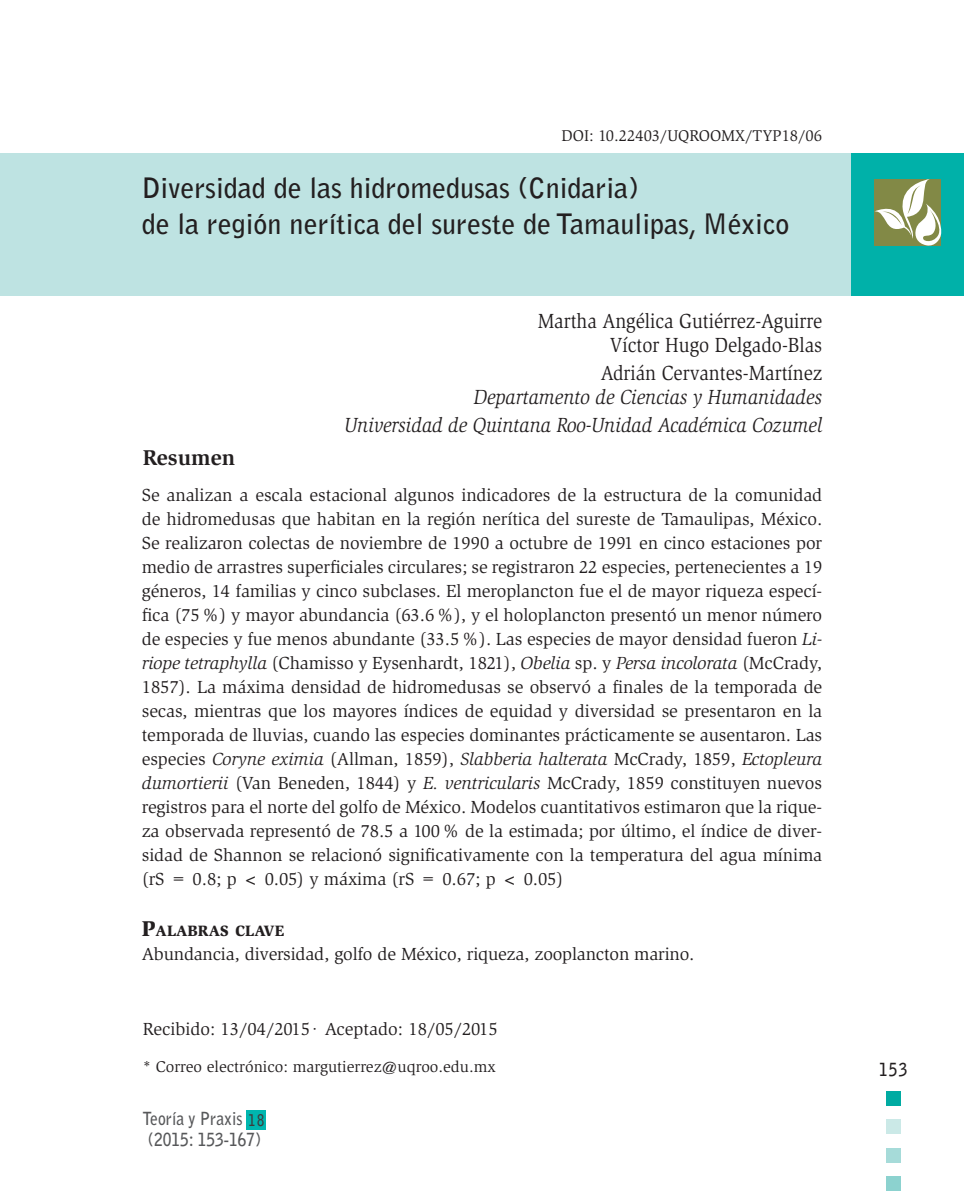
<style>
.page{position:relative;width:964px;height:1191px;background:#fff}
.page>*{position:absolute;margin:0;border:0;box-sizing:border-box;transform-origin:0 0}
.t1{font:700 28px/36px "Bell Gothic Std";color:#231f20}
.t2{font:700 22px "Slimbach";color:#231f20}
.t3{font:italic 21px/28px "Slimbach";color:#231f20;text-align:right;scale:.9 1}
.t4{font:21px/24px "Slimbach";color:#231f20;text-align:right;scale:.9 1}
.t5{font:18px/24px "Slimbach";letter-spacing:-.01em;color:#231f20;text-align:justify}
.t6{font:700 18px "Bell Gothic Std";color:#57585a;scale:.87 1}
.t7{font:700 18px "Bell Gothic Std";color:#231f20;scale:.87 1}
.t8{font:16px "Slimbach";color:#231f20}
.t9{font:900 15.4px "Slimbach";color:#231f20}
.s1{font-style:italic}
.s2{font-size:22px}
.s3{font-size:16px;color:#3c3c3d}
</style>
<div class="page">
<div style="left:886px;top:1091px;width:15px;height:14px;background:#00aba2"></div>
<div style="left:886px;top:1176px;width:15px;height:15px;background:#8cd2cf"></div>
<div style="left:886px;top:1119px;width:15px;height:15px;background:#cbe9e7"></div>
<div style="left:886px;top:1148px;width:15px;height:14px;background:#a6dbd9"></div>
<div style="left:0;top:153px;width:963px;height:142px;background:#bee3e2"></div>
<div style="left:851px;top:153px;width:113px;height:142px;background:#00b1a9"></div>
<div style="left:247px;top:1110px;width:19px;height:19px;background:#00b6af"></div>
<svg style="left:874px;top:179px;width:68px;height:67px;background:#a7ae81"></svg>
<p class="t8" style="left:562px;top:126px;width:262px">DOI: 10.22403/UQROOMX/TYP18/06</p>
<h1 class="t1" style="left:142px;top:170px;width:649px">Diversidad de las hidromedusas (Cnidaria)<br>de la región nerítica del sureste de Tamaulipas, México</h1>
<p class="t2" style="left:143px;top:444px;width:94px">Resumen</p>
<p class="t4" style="left:538px;top:309px;width:317px">Martha Angélica Gutiérrez-Aguirre<br>Víctor Hugo Delgado-Blas</p>
<p class="t4" style="left:601px;top:361px;width:248px">Adrián Cervantes-Martínez</p>
<p class="t3" style="left:344px;top:383px;width:532px">Departamento de Ciencias y Humanidades<br>Universidad de Quintana Roo-Unidad Académica Cozumel</p>
<p class="t5" style="left:142px;top:483px;width:682px">Se analizan a escala estacional algunos indicadores de la estructura de la comunidad de hidromedusas que habitan en la región nerítica del sureste de Tamaulipas, México.<br>Se realizaron colectas de noviembre de 1990 a octubre de 1991 en cinco estaciones por medio de arrastres superficiales circulares; se registraron 22 especies, pertenecientes a 19 géneros, 14 familias y cinco subclases. El meroplancton fue el de mayor riqueza especí&shy;fica (75%) y mayor abundancia (63.6%), y el holoplancton presentó un menor número de especies y fue menos abundante (33.5%). Las especies de mayor densidad fueron <span class="s1">Li&shy;riope tetraphylla</span> (Chamisso y Eysenhardt, 1821), <span class="s1">Obelia</span> sp. y <span class="s1">Persa incolorata</span> (McCrady, 1857). La máxima densidad de hidromedusas se observó a finales de la temporada de secas, mientras que los mayores índices de equidad y diversidad se presentaron en la temporada de lluvias, cuando las especies dominantes prácticamente se ausentaron. Las especies <span class="s1">Coryne eximia</span> (Allman, 1859), <span class="s1">Slabberia halterata</span> McCrady, 1859, <span class="s1">Ectopleura dumortierii</span> (Van Beneden, 1844) y <span class="s1">E. ventricularis</span> McCrady, 1859 constituyen nuevos registros para el norte del golfo de México. Modelos cuantitativos estimaron que la rique&shy;za observada representó de 78.5 a 100% de la estimada; por último, el índice de diver&shy;sidad de Shannon se relacionó significativamente con la temperatura del agua mínima (rS = 0.8; p &lt; 0.05) y máxima (rS = 0.67; p &lt; 0.05)</p>
<p class="t9" style="left:142px;top:921px;width:144px"><span class="s2">P</span>ALABRAS CLAVE</p>
<p class="t5" style="left:142px;top:942px;width:554px">Abundancia, diversidad, golfo de México, riqueza, zooplancton marino.</p>
<p class="t5" style="left:143px;top:1017px;width:357px">Recibido: 13/04/2015· Aceptado: 18/05/2015</p>
<p class="t8" style="left:143px;top:1057px;width:354px">* Correo electrónico: margutierrez@uqroo.edu.mx</p>
<p class="t6" style="left:143px;top:1107px;width:141px">Teoría y Praxis <span class="s3">18</span></p>
<p class="t6" style="left:148px;top:1128px;width:132px">(2015: 153-167)</p>
<p class="t7" style="left:879px;top:1058px;width:34px">153</p>
</div>
